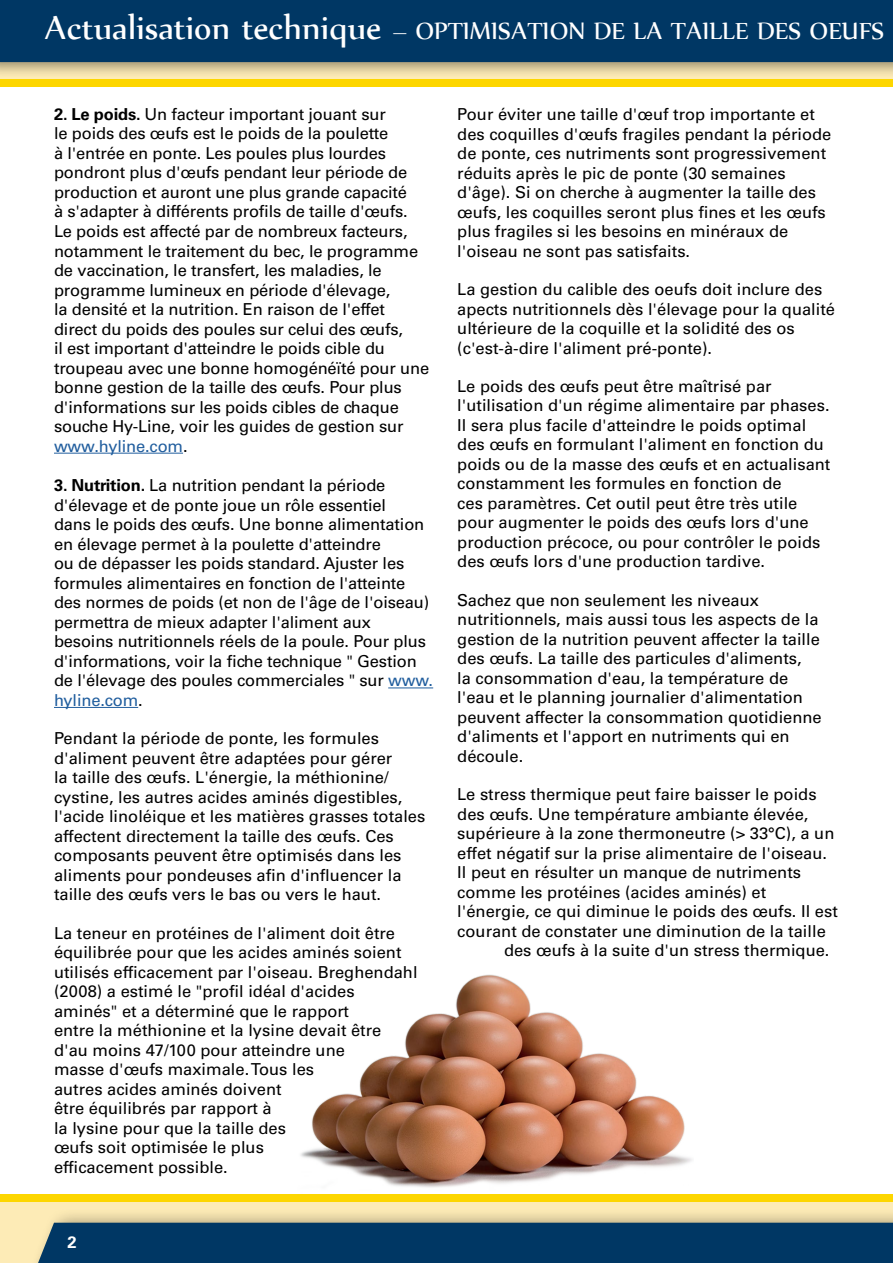
<style>
.page{position:relative;width:893px;height:1263px;background:#fff}
.page>*{position:absolute;margin:0;border:0;box-sizing:border-box;transform-origin:0 0}
.t1{font:28.5px "Nyala";color:#fff}
.t2{font:16.5px/19.5px "Univers LT Std";color:#000}
.t3{font:700 16.5px "Univers LT Std";color:#fff}
.s1{font-size:39px}
.s2{font-weight:700}
.s3{color:#215e9e}
</style>
<div class="page">
<div style="left:0;top:1194px;width:893px;height:69px;background:#fdebb6"></div>
<div style="left:0;top:1194px;width:893px;height:8px;background:#fdd600"></div>
<div style="left:27px;top:1207px;width:866px;height:56px;background:#000;opacity:.4"></div>
<div style="left:33px;top:1223px;width:860px;height:40px;background:#003764"></div>
<div style="left:0;top:79px;width:893px;height:8px;background:#fdd600"></div>
<div style="left:0;top:0;width:893px;height:78px;background:#000;opacity:.4"></div>
<div style="left:0;top:0;width:893px;height:62px;background:#003764"></div>
<hr style="left:54px;top:453px;width:129px;height:1px;background:#215e9e">
<hr style="left:388px;top:687px;width:45px;height:1px;background:#215e9e">
<hr style="left:54px;top:707px;width:84px;height:1px;background:#215e9e">
<img style="left:300px;top:974px;width:392px;height:214px">
<h1 class="t1" style="left:45px;top:13px;width:841px"><span class="s1">Actualisation technique</span> – OPTIMISATION DE LA TAILLE DES OEUFS</h1>
<p class="t2" style="left:54px;top:104px;width:377px"><span class="s2">2. Le poids.</span> Un facteur important jouant sur<br>le poids des œufs est le poids de la poulette<br>à l'entrée en ponte. Les poules plus lourdes pondront plus d'œufs pendant leur période de production et auront une plus grande capacité<br>à s'adapter à différents profils de taille d'œufs.<br>Le poids est affecté par de nombreux facteurs, notamment le traitement du bec, le programme de vaccination, le transfert, les maladies, le programme lumineux en période d'élevage,<br>la densité et la nutrition. En raison de l'effet direct du poids des poules sur celui des œufs,<br>il est important d'atteindre le poids cible du troupeau avec une bonne homogénéïté pour une bonne gestion de la taille des œufs. Pour plus d'informations sur les poids cibles de chaque souche Hy-Line, voir les guides de gestion sur <span class="s3">www.hyline.com</span>.</p>
<p class="t2" style="left:54px;top:476px;width:381px"><span class="s2">3. Nutrition.</span> La nutrition pendant la période d'élevage et de ponte joue un rôle essentiel<br>dans le poids des œufs. Une bonne alimentation en élevage permet à la poulette d'atteindre<br>ou de dépasser les poids standard. Ajuster les formules alimentaires en fonction de l'atteinte des normes de poids (et non de l'âge de l'oiseau) permettra de mieux adapter l'aliment aux besoins nutritionnels réels de la poule. Pour plus d'informations, voir la fiche technique " Gestion de l'élevage des poules commerciales " sur <span class="s3">www. hyline.com</span>.</p>
<p class="t2" style="left:54px;top:729px;width:373px">Pendant la période de ponte, les formules d'aliment peuvent être adaptées pour gérer<br>la taille des œufs. L'énergie, la méthionine/ cystine, les autres acides aminés digestibles, l'acide linoléique et les matières grasses totales affectent directement la taille des œufs. Ces composants peuvent être optimisés dans les aliments pour pondeuses afin d'influencer la taille des œufs vers le bas ou vers le haut.</p>
<p class="t2" style="left:54px;top:923px;width:365px">La teneur en protéines de l'aliment doit être équilibrée pour que les acides aminés soient utilisés efficacement par l'oiseau. Breghendahl (2008) a estimé le "profil idéal d'acides aminés" et a déterminé que le rapport<br>entre la méthionine et la lysine devait être d'au moins 47/100 pour atteindre une<br>masse d'œufs maximale. Tous les<br>autres acides aminés doivent<br>être équilibrés par rapport à<br>la lysine pour que la taille des<br>œufs soit optimisée le plus<br>efficacement possible.</p>
<p class="t3" style="left:68px;top:1232px;width:11px">2</p>
<p class="t2" style="left:457px;top:105px;width:376px">Pour éviter une taille d'œuf trop importante et des coquilles d'œufs fragiles pendant la période de ponte, ces nutriments sont progressivement réduits après le pic de ponte (30 semaines d'âge). Si on cherche à augmenter la taille des œufs, les coquilles seront plus fines et les œufs plus fragiles si les besoins en minéraux de l'oiseau ne sont pas satisfaits.</p>
<p class="t2" style="left:457px;top:279px;width:379px">La gestion du calible des oeufs doit inclure des apects nutritionnels dès l'élevage pour la qualité ultérieure de la coquille et la solidité des os (c'est-à-dire l'aliment pré-ponte).</p>
<p class="t2" style="left:457px;top:376px;width:375px">Le poids des œufs peut être maîtrisé par l'utilisation d'un régime alimentaire par phases.<br>Il sera plus facile d'atteindre le poids optimal des œufs en formulant l'aliment en fonction du poids ou de la masse des œufs et en actualisant constamment les formules en fonction de<br>ces paramètres. Cet outil peut être très utile pour augmenter le poids des œufs lors d'une production précoce, ou pour contrôler le poids des œufs lors d'une production tardive.</p>
<p class="t2" style="left:457px;top:590px;width:366px">Sachez que non seulement les niveaux nutritionnels, mais aussi tous les aspects de la gestion de la nutrition peuvent affecter la taille des œufs. La taille des particules d'aliments,<br>la consommation d'eau, la température de l'eau et le planning journalier d'alimentation peuvent affecter la consommation quotidienne d'aliments et l'apport en nutriments qui en découle.</p>
<p class="t2" style="left:457px;top:785px;width:361px">Le stress thermique peut faire baisser le poids</p>
<p class="t2" style="left:457px;top:804px;width:353px">des œufs. Une température ambiante élevée,</p>
<p class="t2" style="left:457px;top:824px;width:379px">supérieure à la zone thermoneutre (&gt; 33°C), a un</p>
<p class="t2" style="left:457px;top:843px;width:371px">effet négatif sur la prise alimentaire de l'oiseau.</p>
<p class="t2" style="left:457px;top:863px;width:345px">Il peut en résulter un manque de nutriments</p>
<p class="t2" style="left:457px;top:882px;width:310px">comme les protéines (acides aminés) et</p>
<p class="t2" style="left:457px;top:902px;width:382px">l'énergie, ce qui diminue le poids des œufs. Il est</p>
<p class="t2" style="left:457px;top:921px;width:370px">courant de constater une diminution de la taille</p>
<p class="t2" style="left:504px;top:941px;width:327px">des œufs à la suite d'un stress thermique.</p>
</div>
